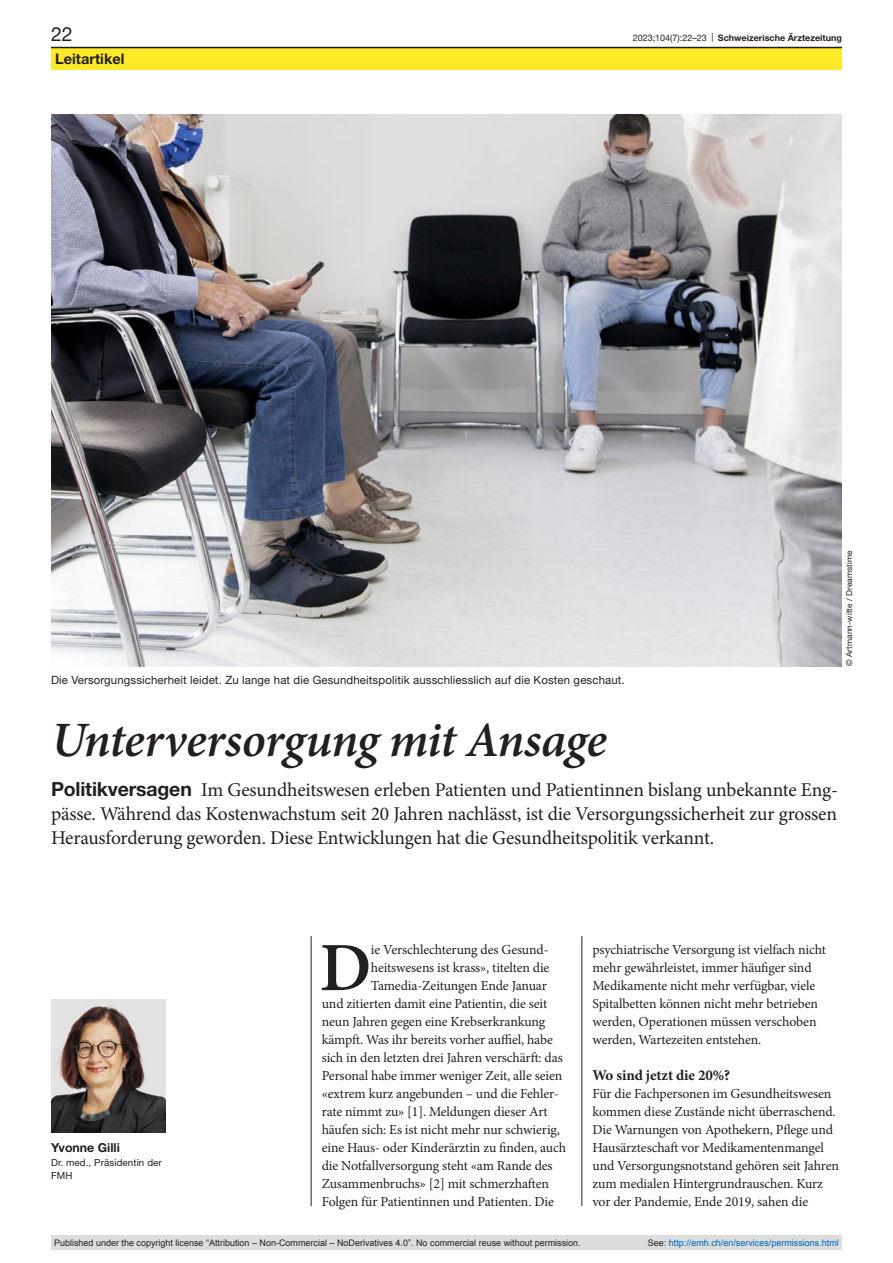
<style>
.page{position:relative;width:893px;height:1263px;background:#fff}
.page>*{position:absolute;margin:0;border:0;box-sizing:border-box;transform-origin:0 0}
.paragraph-left-initi{font:600 69.15px "Minion Pro";color:#231f20}
.article-title-33-ser{font:italic 600 49.5px "Minion Pro";letter-spacing:-.01em;color:#231f20}
.lead{font:19.5px/24px "Minion Pro";letter-spacing:-.01em;color:#231f20;text-align:justify}
.t1{font:19.5px "Helvetica Neue LT Pro";color:#231f20}
.head2{font:700 15px "Minion Pro";letter-spacing:-.01em;color:#231f20}
.t2{font:700 14.55px "Helvetica Neue LT Pro";color:#231f20}
.paragraph-left-initi-2{font:13.8px/18px "Minion Pro";letter-spacing:-.01em;color:#231f20}
.paragraph-left{font:13.8px/18px "Minion Pro";letter-spacing:-.01em;color:#231f20}
.authors{font:700 12.3px "Helvetica Neue LT Pro";color:#231f20}
.figure-caption{font:11.4px "Helvetica Neue LT Pro";letter-spacing:.01em;color:#231f20}
.affiliations{font:9.75px/13.5px "Helvetica Neue LT Pro";letter-spacing:.01em;color:#231f20}
.t3{font:9px "Arial";color:#231f20}
.t4{font:9px "Arial";color:#0066b3}
.t5{font:700 9px "Helvetica Neue LT Pro";color:#231f20}
.credits{font:8.25px "Helvetica Neue LT Pro";letter-spacing:.01em;color:#231f20}
.s1{font-weight:400}
.s2{font-family:"Helvetica Neue LT Pro";font-weight:700}
.s3{color:#231f20}
</style>
<div class="page">
<img style="left:51px;top:115px;width:791px;height:551px">
<hr style="left:311px;top:936px;width:1px;height:270px;background:#231f20">
<hr style="left:582px;top:936px;width:1px;height:270px;background:#231f20">
<img style="left:51px;top:1000px;width:114px;height:133px">
<div style="left:51px;top:47px;width:791px;height:23px;background:#ffea2a"></div>
<hr style="left:51px;top:47px;width:791px;height:1px;background:#231f20">
<div style="left:51px;top:1235px;width:791px;height:15px;background:#dcdddf"></div>
<h3 class="t1" style="left:51px;top:22px;width:23px">22</h3>
<p class="t5" style="left:633px;top:32px;width:211px"><span class="s1">2023;104(7):22–23 |</span> Schweizerische Ärztezeitung</p>
<p class="t2" style="left:55px;top:49px;width:71px">Leitartikel</p>
<p class="figure-caption" style="left:51px;top:673px;width:575px">Die Versorgungssicherheit leidet. Zu lange hat die Gesundheitspolitik ausschliesslich auf die Kosten geschaut.</p>
<p class="credits" style="left:844px;top:666px;width:117px;rotate:-90deg">© Artmann-witte / Dreamstime</p>
<p class="article-title-33-ser" style="left:51px;top:705px;width:557px">Unterversorgung mit Ansage</p>
<p class="lead" style="left:51px;top:778px;width:788px"><span class="s2">Politikversagen</span> Im Gesundheitswesen erleben Patienten und Patientinnen bislang unbekannte Eng&shy;pässe. Während das Kostenwachstum seit 20 Jahren nachlässt, ist die Versorgungssicherheit zur grossen Herausforderung geworden. Diese Entwicklungen hat die Gesundheitspolitik verkannt.</p>
<p class="authors" style="left:51px;top:1140px;width:70px">Yvonne Gilli</p>
<p class="affiliations" style="left:51px;top:1155px;width:112px">Dr. med., Präsidentin der<br>FMH</p>
<p class="paragraph-left-initi" style="left:320px;top:920px;width:53px">D</p>
<p class="paragraph-left-initi-2" style="left:371px;top:941px;width:179px">ie Verschlechterung des Gesund-</p>
<p class="paragraph-left-initi-2" style="left:371px;top:959px;width:180px">heitswesens ist krass», titelten die</p>
<p class="paragraph-left-initi-2" style="left:371px;top:977px;width:177px">Tamedia-Zeitungen Ende Januar</p>
<p class="paragraph-left-initi-2" style="left:322px;top:995px;width:227px">und zitierten damit eine Patientin, die seit</p>
<p class="paragraph-left-initi-2" style="left:322px;top:1013px;width:225px">neun Jahren gegen eine Krebserkrankung</p>
<p class="paragraph-left-initi-2" style="left:322px;top:1031px;width:233px">kämpft. Was ihr bereits vorher auffiel, habe</p>
<p class="paragraph-left-initi-2" style="left:322px;top:1049px;width:243px">sich in den letzten drei Jahren verschärft: das</p>
<p class="paragraph-left-initi-2" style="left:322px;top:1067px;width:242px">Personal habe immer weniger Zeit, alle seien</p>
<p class="paragraph-left-initi-2" style="left:322px;top:1085px;width:239px">«extrem kurz angebunden – und die Fehler-</p>
<p class="paragraph-left-initi-2" style="left:322px;top:1103px;width:228px">rate nimmt zu» [1]. Meldungen dieser Art</p>
<p class="paragraph-left-initi-2" style="left:322px;top:1121px;width:240px">häufen sich: Es ist nicht mehr nur schwierig,</p>
<p class="paragraph-left-initi-2" style="left:322px;top:1139px;width:246px">eine Haus- oder Kinderärztin zu finden, auch</p>
<p class="paragraph-left-initi-2" style="left:322px;top:1157px;width:232px">die Notfallversorgung steht «am Rande des</p>
<p class="paragraph-left-initi-2" style="left:322px;top:1175px;width:229px">Zusammenbruchs» [2] mit schmerzhaften</p>
<p class="paragraph-left-initi-2" style="left:322px;top:1193px;width:234px">Folgen für Patientinnen und Patienten. Die</p>
<p class="paragraph-left-initi-2" style="left:592px;top:941px;width:235px">psychiatrische Versorgung ist vielfach nicht mehr gewährleistet, immer häufiger sind Medikamente nicht mehr verfügbar, viele Spitalbetten können nicht mehr betrieben werden, Operationen müssen verschoben werden, Wartezeiten entstehen.</p>
<p class="head2" style="left:592px;top:1065px;width:139px">Wo sind jetzt die 20%?</p>
<p class="paragraph-left" style="left:592px;top:1085px;width:248px">Für die Fachpersonen im Gesundheitswesen kommen diese Zustände nicht überraschend.<br>Die Warnungen von Apothekern, Pflege und Hausärzteschaft vor Medikamentenmangel und Versorgungsnotstand gehören seit Jahren zum medialen Hintergrundrauschen. Kurz vor der Pandemie, Ende 2019, sahen die</p>
<p class="t3" style="left:54px;top:1237px;width:528px">Published under the copyright license “Attribution – Non-Commercial – NoDerivatives 4.0”. No commercial reuse without permission.</p>
<p class="t4" style="left:648px;top:1237px;width:193px"><span class="s3">See:</span> http://emh.ch/en/services/permissions.html</p>
</div>
